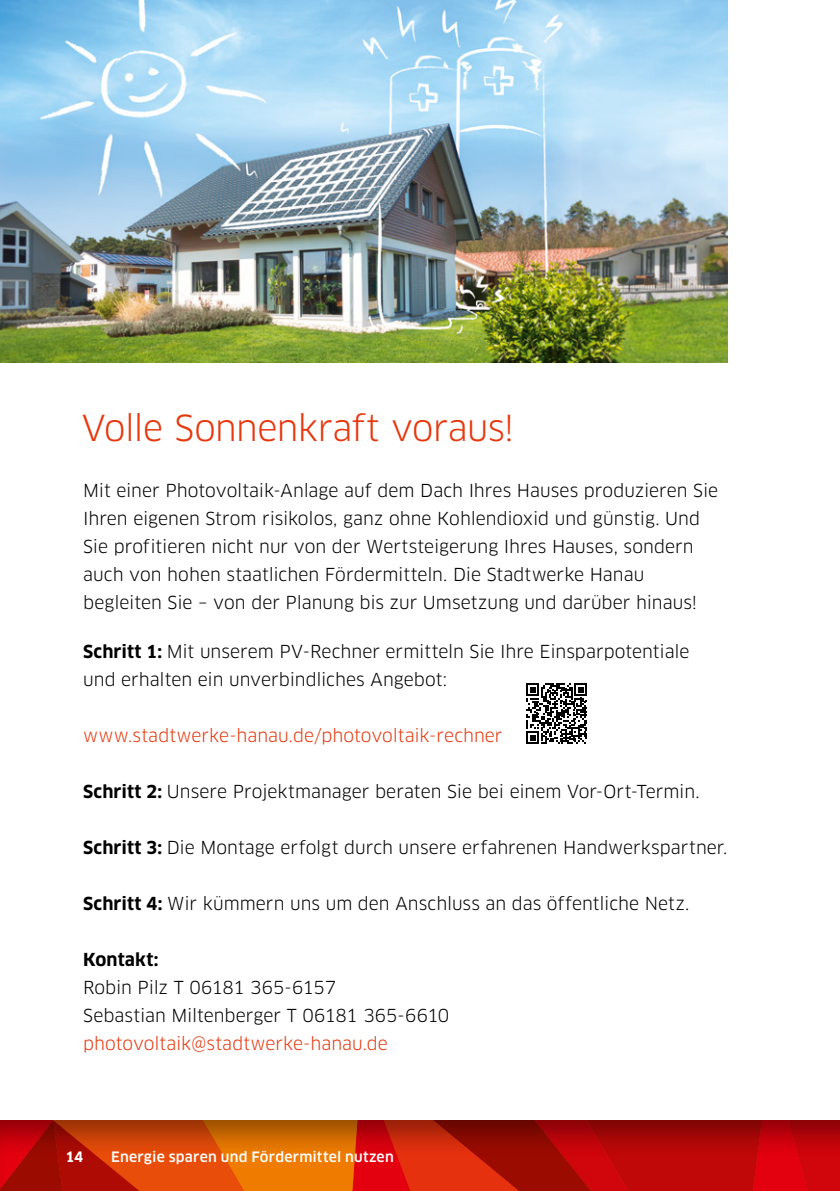
<style>
.page{position:relative;width:840px;height:1191px;background:#fff}
.page>*{position:absolute;margin:0;border:0;box-sizing:border-box;transform-origin:0 0}
.t1{font:35px "Clan OT";letter-spacing:-.015em;color:#e6370d}
.t2{font:17.6px/28px "Clan OT";color:#000}
.t3{font:17.6px "Clan OT";color:#e6370d}
.t4{font:700 17.6px "Clan OT";letter-spacing:.005em;color:#000}
.t5{font:500 14px "Clan OT";letter-spacing:.015em;color:#fff}
.t6{font:700 14px "Clan OT";color:#fff}
.s1{font-weight:700}
</style>
<div class="page">
<div style="left:0;top:1118px;width:839px;height:73px;background:#000;opacity:.4"></div>
<img style="left:0;top:0;width:727px;height:363px">
<svg style="left:526px;top:683px;width:61px;height:61px"></svg>
<h1 class="t1" style="left:82px;top:407px;width:434px">Volle Sonnenkraft voraus!</h1>
<p class="t2" style="left:83px;top:477px;width:636px">Mit einer Photovoltaik-Anlage auf dem Dach Ihres Hauses produzieren Sie Ihren eigenen Strom risikolos, ganz ohne Kohlendioxid und günstig. Und Sie profitieren nicht nur von der Wertsteigerung Ihres Hauses, sondern auch von hohen staatlichen Fördermitteln. Die Stadtwerke Hanau begleiten Sie – von der Planung bis zur Umsetzung und darüber hinaus!</p>
<p class="t2" style="left:83px;top:638px;width:607px"><span class="s1">Schritt 1:</span> Mit unserem PV-Rechner ermitteln Sie Ihre Einsparpotentiale und erhalten ein unverbindliches Angebot:</p>
<p class="t3" style="left:83px;top:725px;width:420px">www.stadtwerke-hanau.de/photovoltaik-rechner</p>
<p class="t2" style="left:83px;top:778px;width:617px"><span class="s1">Schritt 2:</span> Unsere Projektmanager beraten Sie bei einem Vor-Ort-Termin.</p>
<p class="t2" style="left:83px;top:834px;width:645px"><span class="s1">Schritt 3:</span> Die Montage erfolgt durch unsere erfahrenen Handwerkspartner.</p>
<p class="t2" style="left:83px;top:890px;width:607px"><span class="s1">Schritt 4:</span> Wir kümmern uns um den Anschluss an das öffentliche Netz.</p>
<p class="t4" style="left:83px;top:949px;width:77px">Kontakt:</p>
<p class="t2" style="left:83px;top:974px;width:367px">Robin Pilz T 06181 365-6157<br>Sebastian Miltenberger T 06181 365-6610</p>
<p class="t3" style="left:83px;top:1033px;width:306px">photovoltaik@stadtwerke-hanau.de</p>
<p class="t6" style="left:65px;top:1149px;width:19px">14</p>
<p class="t5" style="left:111px;top:1149px;width:284px">Energie sparen und Fördermittel nutzen</p>
</div>
